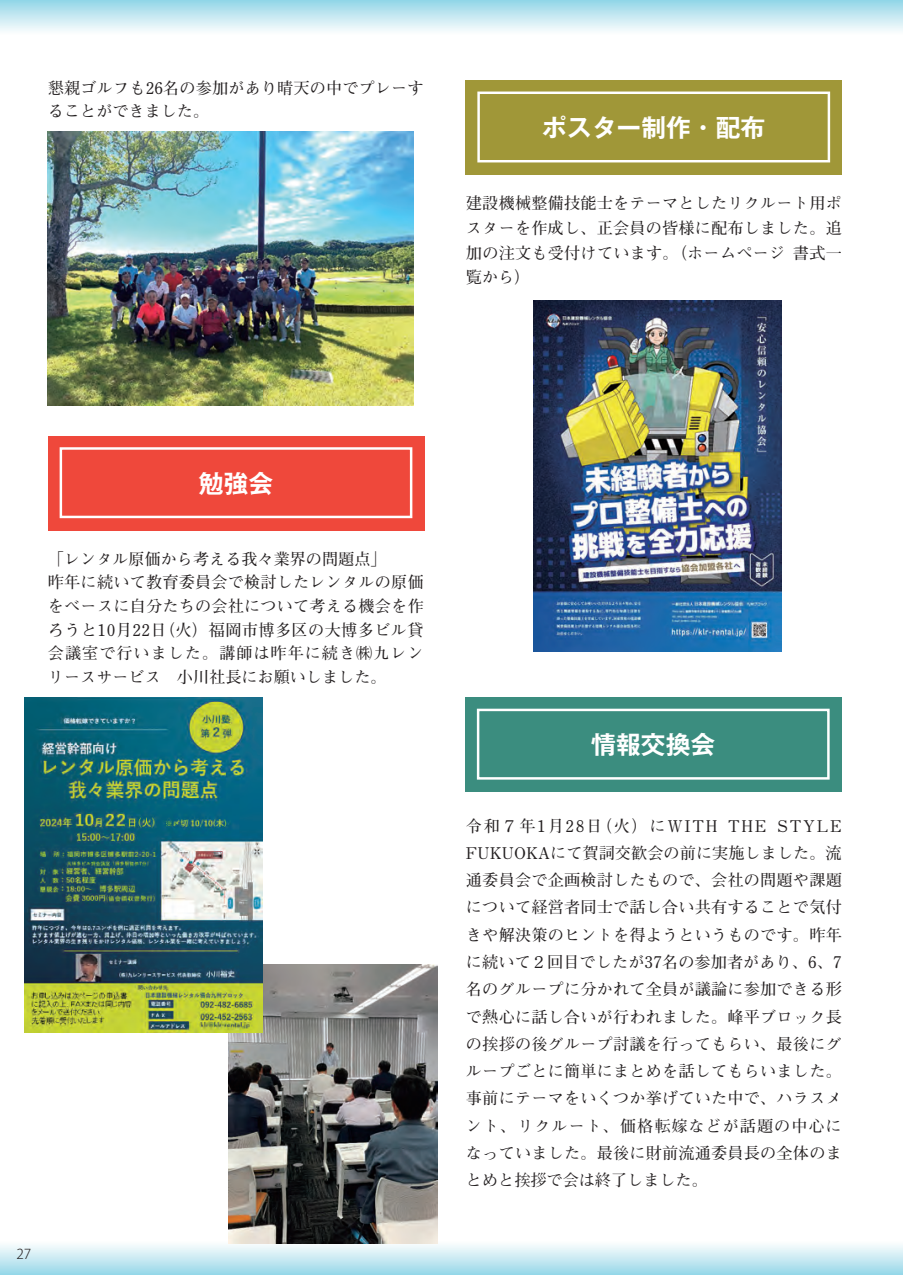
<style>
.page{position:relative;width:903px;height:1275px;background:#fff}
.page>*{position:absolute;margin:0;border:0;box-sizing:border-box;transform-origin:0 0}
.t1{font:700 24.85px "Gothic MB101 Pro De";color:#fff}
.t2{font:700 16.1px/27.3px "Futo Min A101 Pro";letter-spacing:.015em;color:#231f20}
.t3{font:300 13.65px "Koz Go Pro";color:#231f20}
</style>
<div class="page">
<svg style="left:0;top:0;width:888px;height:31px"></svg>
<svg style="left:0;top:1245px;width:888px;height:30px"></svg>
<img style="left:48px;top:131px;width:365px;height:274px">
<img style="left:228px;top:964px;width:210px;height:280px">
<img style="left:24px;top:697px;width:239px;height:335px">
<img style="left:533px;top:301px;width:248px;height:351px">
<div style="left:48px;top:436px;width:376px;height:94px;background:#ef483b"></div>
<div style="left:466px;top:80px;width:376px;height:95px;background:#a09738"></div>
<div style="left:465px;top:697px;width:376px;height:95px;background:#3b8d7f"></div>
<div style="left:60px;top:447px;width:352px;height:71px;border:2px solid #fff"></div>
<div style="left:477px;top:92px;width:353px;height:70px;border:2px solid #fff"></div>
<div style="left:477px;top:709px;width:352px;height:71px;border:2px solid #fff"></div>
<svg style="left:888px;top:0;width:15px;height:31px"></svg>
<svg style="left:888px;top:1245px;width:15px;height:30px"></svg>
<p class="t2" style="left:48px;top:74px;width:377px;line-height:23.6px">懇親ゴルフも26名の参加があり晴天の中でプレーすることができました。</p>
<h1 class="t1" style="left:542px;top:107px;width:225px">ポスター制作・配布</h1>
<p class="t2" style="left:466px;top:189px;width:377px;line-height:24.8px;text-align:justify">建設機械整備技能士をテーマとしたリクルート用ポスターを作成し、正会員の皆様に配布しました。追加の注文も受付けています。（ホームページ 書式一覧から）</p>
<h1 class="t1" style="left:199px;top:462px;width:76px">勉強会</h1>
<p class="t2" style="left:48px;top:545px;width:377px;line-height:23.6px">「レンタル原価から考える我々業界の問題点」<br>昨年に続いて教育委員会で検討したレンタルの原価をベースに自分たちの会社について考える機会を作ろうと10月22日（火）福岡市博多区の大博多ビル貸会議室で行いました。講師は昨年に続き㈱九レンリースサービス　小川社長にお願いしました。</p>
<p class="t3" style="left:16px;top:1245px;width:16px">27</p>
<h1 class="t1" style="left:591px;top:724px;width:126px">情報交換会</h1>
<p class="t2" style="left:466px;top:810px;width:377px;text-align:justify">令和７年1月28日（火）にWITH THE STYLE FUKUOKAにて賀詞交歓会の前に実施しました。流通委員会で企画検討したもので、会社の問題や課題について経営者同士で話し合い共有することで気付きや解決策のヒントを得ようというものです。昨年に続いて２回目でしたが37名の参加者があり、6、7名のグループに分かれて全員が議論に参加できる形で熱心に話し合いが行われました。峰平ブロック長の挨拶の後グループ討議を行ってもらい、最後にグループごとに簡単にまとめを話してもらいました。事前にテーマをいくつか挙げていた中で、ハラスメント、リクルート、価格転嫁などが話題の中心になっていました。最後に財前流通委員長の全体のまとめと挨拶で会は終了しました。</p>
</div>
